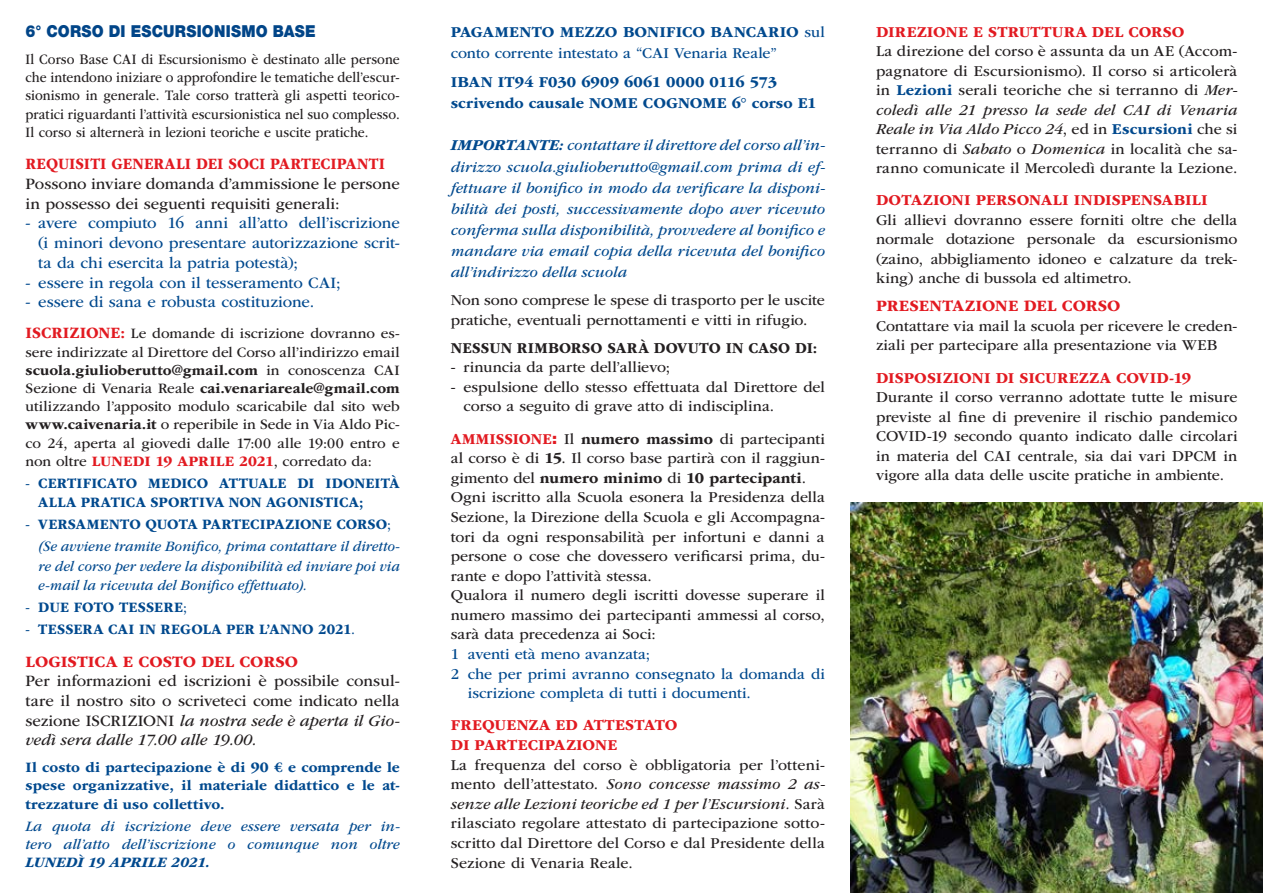
<style>
.page{position:relative;width:1263px;height:893px;background:#fff}
.page>*{position:absolute;margin:0;border:0;box-sizing:border-box;transform-origin:0 0}
._00_BASE{font:16.5px/19.6px "ITC Garamond Std";color:#231f20}
._00_BASE-2{font:16.5px/19.6px "ITC Garamond Std";color:#01498e;text-align:justify}
._00_BASE-3{font:700 16.5px "ITC Garamond Std";color:#e21a21}
._00_BASE-4{font:700 16.5px "ITC Garamond Std";color:#e21a21;scale:.91 1}
._00_BASE-5{font:900 16.5px "Helvetica Neue LT Std";letter-spacing:.015em;color:#014588;scale:.91 1}
._00_BASE-6{font:15.75px/19.5px "ITC Garamond Std";letter-spacing:.005em;color:#231f20;text-align:justify}
._00_BASE-7{font:italic 15.75px/21px "ITC Garamond Std";letter-spacing:.005em;color:#01498e;text-align:justify}
._00_BASE-8{font:15.75px/21px "ITC Garamond Std";color:#01498e}
._00_BASE-9{font:700 15.75px/19.6px "ITC Garamond Std";letter-spacing:.005em;color:#e21a21}
._00_BASE-10{font:700 15.75px "ITC Garamond Std";letter-spacing:.005em;color:#01498e}
._00_BASE-11{font:700 15.75px "ITC Garamond Std";letter-spacing:.015em;color:#231f20;scale:.95 1}
._00_BASE-12{font:15px/18.1px "ITC Garamond Std";letter-spacing:.005em;color:#231f20;text-align:justify}
._00_BASE-13{font:15px/18.1px "ITC Garamond Std";letter-spacing:.005em;color:#231f20;text-align:justify;scale:.9 1}
._00_BASE-14{font:700 15px/19.6px "ITC Garamond Std";letter-spacing:.01em;color:#01498e;scale:.95 1}
._00_BASE-15{font:italic 15px/19.6px "ITC Garamond Std";letter-spacing:.005em;color:#01498e;text-align:justify;scale:.95 1}
._00_BASE-16{font:700 15px/18.1px "ITC Garamond Std";letter-spacing:.01em;color:#01498e;text-align:justify}
._00_BASE-17{font:italic 15px/18.1px "ITC Garamond Std";letter-spacing:.005em;color:#01498e;text-align:justify}
.s1{font-weight:700;font-size:16.5px;color:#e21a21}
.s2{font-weight:700}
.s3{font-weight:700;color:#e21a21}
.s4{font-weight:400}
.s5{font-style:italic}
.s6{font-family:"Helvetica Neue LT Std";font-weight:900;color:#e21a21}
.s7{font-weight:700;color:#01498e}
</style>
<div class="page">
<img style="left:850px;top:502px;width:413px;height:391px">
<p class="_00_BASE-5" style="left:26px;top:22px;width:320px">6° CORSO DI ESCURSIONISMO BASE</p>
<p class="_00_BASE-13" style="left:26px;top:50px;width:417px">Il Corso Base CAI di Escursionismo è destinato alle persone che intendono iniziare o approfondire le tematiche dell’escur&shy;sionismo in generale. Tale corso tratterà gli aspetti teorico&shy;pratici riguardanti l’attività escursionistica nel suo complesso.<br>Il corso si alternerà in lezioni teoriche e uscite pratiche.</p>
<p class="_00_BASE-4" style="left:26px;top:155px;width:397px">REQUISITI GENERALI DEI SOCI PARTECIPANTI</p>
<p class="_00_BASE" style="left:26px;top:174px;width:376px">Possono inviare domanda d’ammissione le persone in possesso dei seguenti requisiti generali:</p>
<p class="_00_BASE-2" style="left:38px;top:214px;width:363px;text-indent:-13px">- avere compiuto 16 anni all’atto dell’iscrizione (i minori devono presentare autorizzazione scrit&shy;ta da chi esercita la patria potestà);</p>
<p class="_00_BASE-2" style="left:26px;top:273px;width:317px">- essere in regola con il tesseramento CAI;</p>
<p class="_00_BASE-2" style="left:26px;top:292px;width:290px">- essere di sana e robusta costituzione.</p>
<p class="_00_BASE-12" style="left:26px;top:325px;width:376px"><span class="s1">ISCRIZIONE:</span> Le domande di iscrizione dovranno es&shy;sere indirizzate al Direttore del Corso all’indirizzo email <span class="s2">scuola.giulioberutto@gmail.com</span> in conoscenza CAI Sezione di Venaria Reale <span class="s2">cai.venariareale@gmail.com </span>utilizzando l’apposito modulo scaricabile dal sito web <span class="s2">www.caivenaria.it</span> o reperibile in Sede in Via Aldo Pic&shy;co 24, aperta al giovedi dalle 17:00 alle 19:00 entro e non oltre <span class="s3">LUNEDI 19 APRILE 2021</span>, corredato da:</p>
<p class="_00_BASE-14" style="left:38px;top:473px;width:382px;text-indent:-13px"><span class="s4">-</span> CERTIFICATO MEDICO ATTUALE DI IDONEITÀ<br>ALLA PRATICA SPORTIVA NON AGONISTICA;</p>
<p class="_00_BASE-14" style="left:26px;top:515px;width:386px"><span class="s4">-</span> VERSAMENTO QUOTA PARTECIPAZIONE CORSO<span class="s4">;</span></p>
<p class="_00_BASE-15" style="left:38px;top:537px;width:382px">(Se avviene tramite Bonifico, prima contattare il diretto&shy;re del corso per vedere la disponibilità ed inviare poi via e-mail la ricevuta del Bonifico effettuato).</p>
<p class="_00_BASE-14" style="left:26px;top:598px;width:171px"><span class="s4">-</span> DUE FOTO TESSERE<span class="s4">;</span></p>
<p class="_00_BASE-14" style="left:26px;top:620px;width:348px"><span class="s4">-</span> TESSERA CAI IN REGOLA PER L’ANNO 2021<span class="s4">.</span></p>
<p class="_00_BASE-3" style="left:26px;top:652px;width:274px">LOGISTICA E COSTO DEL CORSO</p>
<p class="_00_BASE" style="left:26px;top:671px;width:376px;text-align:justify">Per informazioni ed iscrizioni è possibile consul&shy;tare il nostro sito o scriveteci come indicato nella sezione ISCRIZIONI <span class="s5">la nostra sede è aperta il Gio&shy;vedì sera dalle 17.00 alle 19.00.</span></p>
<p class="_00_BASE-16" style="left:26px;top:758px;width:376px">Il costo di partecipazione è di 90 € e comprende le spese organizzative, il materiale didattico e le at&shy;trezzature di uso collettivo.</p>
<p class="_00_BASE-17" style="left:26px;top:817px;width:376px">La quota di iscrizione deve essere versata per in&shy;tero all’atto dell’iscrizione o comunque non oltre <span class="s2">LUNEDÌ 19 APRILE 2021.</span></p>
<p class="_00_BASE-8" style="left:451px;top:21px;width:376px"><span class="s2">PAGAMENTO MEZZO BONIFICO BANCARIO</span> sul conto corrente intestato a “CAI Venaria Reale”</p>
<p class="_00_BASE-10" style="left:451px;top:73px;width:328px">IBAN IT94 F030 6909 6061 0000 0116 573</p>
<p class="_00_BASE-10" style="left:451px;top:94px;width:367px">scrivendo causale NOME COGNOME 6° corso E1</p>
<p class="_00_BASE-7" style="left:451px;top:135px;width:376px"><span class="s2">IMPORTANTE:</span> contattare il direttore del corso all’in&shy;dirizzo scuola.giulioberutto@gmail.com prima di ef&shy;fettuare il bonifico in modo da verificare la disponi&shy;bilità dei posti, successivamente dopo aver ricevuto conferma sulla disponibilità, provvedere al bonifico e mandare via email copia della ricevuta del bonifico all’indirizzo della scuola</p>
<p class="_00_BASE-6" style="left:451px;top:290px;width:376px">Non sono comprese le spese di trasporto per le uscite pratiche, eventuali pernottamenti e vitti in rifugio.</p>
<p class="_00_BASE-11" style="left:451px;top:339px;width:387px">NESSUN RIMBORSO SARÀ DOVUTO IN CASO DI:</p>
<p class="_00_BASE-6" style="left:451px;top:358px;width:221px">- rinuncia da parte dell’allievo;</p>
<p class="_00_BASE-6" style="left:463px;top:377px;width:363px;text-indent:-13px">- espulsione dello stesso effettuata dal Direttore del corso a seguito di grave atto di indisciplina.</p>
<p class="_00_BASE-6" style="left:451px;top:429px;width:376px"><span class="s3">AMMISSIONE</span><span class="s6">:</span> Il <span class="s2">numero massimo</span> di partecipanti al corso è di <span class="s2">15</span>. Il corso base partirà con il raggiun&shy;gimento del <span class="s2">numero minimo</span> di <span class="s2">10 partecipanti</span>.</p>
<p class="_00_BASE-6" style="left:451px;top:488px;width:376px">Ogni iscritto alla Scuola esonera la Presidenza della Sezione, la Direzione della Scuola e gli Accompagna&shy;tori da ogni responsabilità per infortuni e danni a persone o cose che dovessero verificarsi prima, du&shy;rante e dopo l’attività stessa.</p>
<p class="_00_BASE-6" style="left:451px;top:586px;width:376px">Qualora il numero degli iscritti dovesse superare il numero massimo dei partecipanti ammessi al corso, sarà data precedenza ai Soci:</p>
<p class="_00_BASE-8" style="left:451px;top:644px;width:201px">1 aventi età meno avanzata;</p>
<p class="_00_BASE-8" style="left:468px;top:664px;width:359px;line-height:19.5px;text-indent:-17px">2 che per primi avranno consegnato la domanda di iscrizione completa di tutti i documenti.</p>
<p class="_00_BASE-9" style="left:451px;top:716px;width:228px">FREQUENZA ED ATTESTATO<br>DI PARTECIPAZIONE</p>
<p class="_00_BASE-6" style="left:451px;top:755px;width:376px">La frequenza del corso è obbligatoria per l’otteni&shy;mento dell’attestato. <span class="s5">Sono concesse massimo 2 as&shy;senze alle Lezioni teoriche ed 1 per l’Escursioni.</span> Sarà rilasciato regolare attestato di partecipazione sotto&shy;scritto dal Direttore del Corso e dal Presidente della Sezione di Venaria Reale.</p>
<p class="_00_BASE-9" style="left:876px;top:22px;width:310px">DIREZIONE E STRUTTURA DEL CORSO</p>
<p class="_00_BASE-6" style="left:876px;top:42px;width:363px">La direzione del corso è assunta da un AE (Accom&shy;pagnatore di Escursionismo). Il corso si articolerà in <span class="s7">Lezioni</span> serali teoriche che si terranno di <span class="s5">Mer&shy;coledì alle 21 presso la sede del CAI di Venaria Reale in Via Aldo Picco 24</span>, ed in <span class="s7">Escursioni</span> che si terranno di <span class="s5">Sabato</span> o <span class="s5">Domenica</span> in località che sa&shy;ranno comunicate il Mercoledì durante la Lezione.</p>
<p class="_00_BASE-9" style="left:876px;top:191px;width:333px">DOTAZIONI PERSONALI INDISPENSABILI</p>
<p class="_00_BASE-6" style="left:876px;top:210px;width:363px">Gli allievi dovranno essere forniti oltre che della normale dotazione personale da escursionismo (zaino, abbigliamento idoneo e calzature da trek&shy;king) anche di bussola ed altimetro.</p>
<p class="_00_BASE-3" style="left:876px;top:297px;width:246px">PRESENTAZIONE DEL CORSO</p>
<p class="_00_BASE-6" style="left:876px;top:316px;width:363px">Contattare via mail la scuola per ricevere le creden&shy;ziali per partecipare alla presentazione via WEB</p>
<p class="_00_BASE-9" style="left:876px;top:368px;width:317px">DISPOSIZIONI DI SICUREZZA COVID-19</p>
<p class="_00_BASE-6" style="left:876px;top:388px;width:363px">Durante il corso verranno adottate tutte le misure previste al fine di prevenire il rischio pandemico COVID-19 secondo quanto indicato dalle circolari in materia del CAI centrale, sia dai vari DPCM in vigore alla data delle uscite pratiche in ambiente.</p>
</div>
